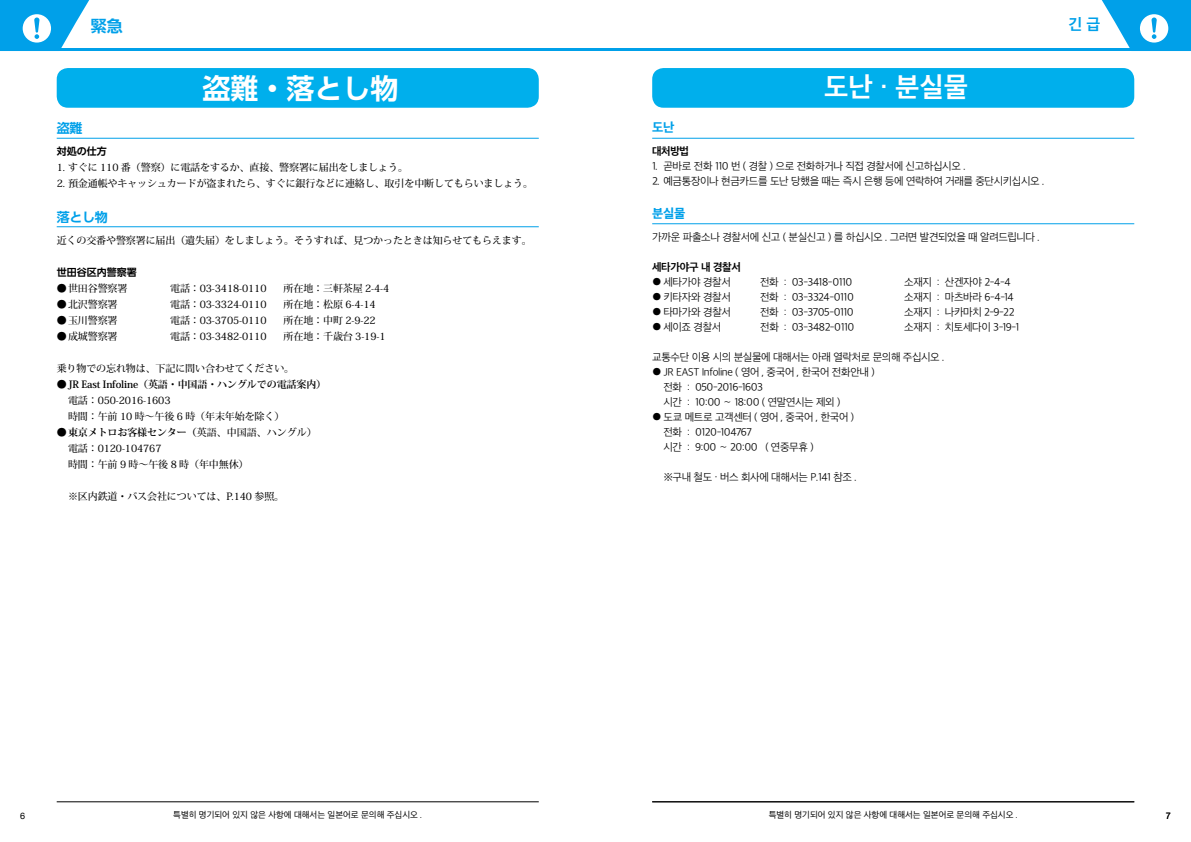
<style>
.page{position:relative;width:1191px;height:842px;background:#fff}
.page>*{position:absolute;margin:0;border:0;box-sizing:border-box;transform-origin:0 0}
.t1{font:700 28px "UD Shin Go Pro De";color:#fff}
.t2{font:700 28px "Apple SD Gothic Neo";color:#fff}
.t3{font:700 16px "UD Shin Go Pro De";color:#00a0e9}
.t4{font:700 16px "Apple SD Gothic Neo";color:#00a0e9}
.t5{font:700 13px "UD Shin Go Pro De";letter-spacing:-.02em;color:#00a0e9}
.t6{font:800 13px "Apple SD Gothic Neo";color:#00a0e9}
.t7{font:300 11px/15px "Apple SD Gothic Neo";letter-spacing:-.035em;color:#000}
.t8{font:700 11px "Apple SD Gothic Neo";letter-spacing:-.025em;color:#000}
.t9{font:500 10px/16px "Koz Min Pro";letter-spacing:-.01em;color:#000}
.t10{font:700 10px "Koz Min Pro";letter-spacing:-.01em;color:#000}
.t11{font:700 10px "UD Shin Go Pro De";color:#000}
.t12{font:9px "Apple SD Gothic Neo";color:#000}
.t13{font:9px "Helvetica Neue";color:#000}
.s1{font-weight:700}
</style>
<div class="page">
<hr style="left:57px;top:801px;width:482px;height:1px;background:#000">
<hr style="left:652px;top:801px;width:482px;height:1px;background:#000">
<hr style="left:0;top:48px;width:1191px;height:3px;background:#00a0e9">
<svg style="left:0;top:0;width:89px;height:48px"></svg>
<svg style="left:1101px;top:0;width:90px;height:48px"></svg>
<div style="left:652px;top:68px;width:482px;height:40px;background:#00afec;border-radius:11px"></div>
<hr style="left:652px;top:138px;width:482px;height:1px;background:#00a0e9">
<hr style="left:652px;top:223px;width:482px;height:1px;background:#00a0e9">
<div style="left:57px;top:68px;width:482px;height:40px;background:#00afec;border-radius:11px"></div>
<hr style="left:57px;top:138px;width:482px;height:1px;background:#00a0e9">
<hr style="left:57px;top:226px;width:482px;height:1px;background:#00a0e9">
<h2 class="t3" style="left:91px;top:13px;width:33px">緊急</h2>
<h2 class="t4" style="left:1068px;top:16px;width:33px">긴 급</h2>
<h1 class="t1" style="left:202px;top:65px;width:198px">盗難・落とし物</h1>
<p class="t5" style="left:57px;top:118px;width:27px">盗難</p>
<p class="t11" style="left:57px;top:143px;width:51px">対処の仕方</p>
<p class="t9" style="left:57px;top:159px;width:353px">1. すぐに 110 番（警察）に電話をするか、直接、警察署に届出をしましょう。</p>
<p class="t9" style="left:57px;top:175px;width:478px">2. 預金通帳やキャッシュカードが盗まれたら、すぐに銀行などに連絡し、取引を中断してもらいましょう。</p>
<p class="t5" style="left:57px;top:206px;width:53px">落とし物</p>
<p class="t9" style="left:57px;top:232px;width:476px">近くの交番や警察署に届出（遺失届）をしましょう。そうすれば、見つかったときは知らせてもらえます。</p>
<p class="t11" style="left:57px;top:264px;width:81px">世田谷区内警察署</p>
<p class="t9" style="left:57px;top:280px;width:72px">● 世田谷警察署</p>
<p class="t9" style="left:170px;top:280px;width:98px">電話：03-3418-0110</p>
<p class="t9" style="left:283px;top:280px;width:107px">所在地：三軒茶屋 2-4-4</p>
<p class="t9" style="left:57px;top:296px;width:62px">● 北沢警察署</p>
<p class="t9" style="left:170px;top:296px;width:98px">電話：03-3324-0110</p>
<p class="t9" style="left:283px;top:296px;width:94px">所在地：松原 6-4-14</p>
<p class="t9" style="left:57px;top:312px;width:62px">● 玉川警察署</p>
<p class="t9" style="left:170px;top:312px;width:98px">電話：03-3705-0110</p>
<p class="t9" style="left:283px;top:312px;width:94px">所在地：中町 2-9-22</p>
<p class="t9" style="left:57px;top:328px;width:62px">● 成城警察署</p>
<p class="t9" style="left:170px;top:328px;width:98px">電話：03-3482-0110</p>
<p class="t9" style="left:283px;top:328px;width:103px">所在地：千歳台 3-19-1</p>
<p class="t9" style="left:57px;top:360px;width:239px">乗り物での忘れ物は、下記に問い合わせてください。</p>
<p class="t10" style="left:57px;top:377px;width:271px">● JR East Infoline（英語・中国語・ハングルでの電話案内）</p>
<p class="t9" style="left:68px;top:392px;width:218px">電話：050-2016-1603<br>時間：午前 10 時～午後 6 時（年末年始を除く）</p>
<p class="t9" style="left:68px;top:424px;width:250px;text-indent:-11px"><span class="s1">● 東京メトロお客様センター（</span>英語、中国語、ハングル）電話：0120-104767<br>時間：午前 9 時～午後 8 時（年中無休）</p>
<p class="t9" style="left:68px;top:488px;width:218px">※区内鉄道・バス会社については、P.140 参照。</p>
<h1 class="t2" style="left:824px;top:72px;width:145px">도난 ・ 분실물</h1>
<p class="t6" style="left:652px;top:121px;width:24px">도난</p>
<p class="t8" style="left:652px;top:145px;width:39px">대처방법</p>
<p class="t7" style="left:652px;top:159px;width:315px">1. 곧바로 전화 110 번 ( 경찰 ) 으로 전화하거나 직접 경찰서에 신고하십시오 .</p>
<p class="t7" style="left:652px;top:174px;width:394px">2. 예금통장이나 현금카드를 도난 당했을 때는 즉시 은행 등에 연락하여 거래를 중단시키십시오 .</p>
<p class="t6" style="left:652px;top:206px;width:35px">분실물</p>
<p class="t7" style="left:652px;top:230px;width:389px">가까운 파출소나 경찰서에 신고 ( 분실신고 ) 를 하십시오 . 그러면 발견되었을 때 알려드립니다 .</p>
<p class="t8" style="left:652px;top:261px;width:90px">세타가야구 내 경찰서</p>
<p class="t7" style="left:652px;top:275px;width:80px">● 세타가야 경찰서</p>
<p class="t7" style="left:760px;top:275px;width:94px">전화 ： 03-3418-0110</p>
<p class="t7" style="left:904px;top:275px;width:108px">소재지 ： 산겐자야 2-4-4</p>
<p class="t7" style="left:652px;top:290px;width:80px">● 키타자와 경찰서</p>
<p class="t7" style="left:760px;top:290px;width:95px">전화 ： 03-3324-0110</p>
<p class="t7" style="left:904px;top:290px;width:111px">소재지 ： 마츠바라 6-4-14</p>
<p class="t7" style="left:652px;top:305px;width:81px">● 타마가와 경찰서</p>
<p class="t7" style="left:760px;top:305px;width:95px">전화 ： 03-3705-0110</p>
<p class="t7" style="left:904px;top:305px;width:112px">소재지 ： 나카마치 2-9-22</p>
<p class="t7" style="left:652px;top:320px;width:71px">● 세이죠 경찰서</p>
<p class="t7" style="left:760px;top:320px;width:96px">전화 ： 03-3482-0110</p>
<p class="t7" style="left:904px;top:320px;width:116px">소재지 ： 치토세다이 3-19-1</p>
<p class="t7" style="left:652px;top:350px;width:294px">교통수단 이용 시의 분실물에 대해서는 아래 열락처로 문의해 주십시오 .</p>
<p class="t7" style="left:663px;top:365px;width:213px;text-indent:-11px">● JR EAST Infoline ( 영어 , 중국어 , 한국어 전화안내 ) 전화 ： 050-2016-1603<br>시간 ： 10:00 ∼ 18:00 ( 연말연시는 제외 )</p>
<p class="t7" style="left:663px;top:410px;width:192px;text-indent:-11px">● 도쿄 메트로 고객센터 ( 영어 , 중국어 , 한국어 ) 전화 ： 0120-104767<br>시간 ： 9:00 ∼ 20:00 （연중무휴）</p>
<p class="t7" style="left:663px;top:470px;width:195px">※구내 철도 ・ 버스 회사에 대해서는 P.141 참조 .</p>
<p class="t13" style="left:20px;top:809px;width:7px">6</p>
<p class="t12" style="left:173px;top:810px;width:250px">특별히 명기되어 있지 않은 사항에 대해서는 일본어로 문의해 주십시오 .</p>
<p class="t12" style="left:768px;top:810px;width:250px">특별히 명기되어 있지 않은 사항에 대해서는 일본어로 문의해 주십시오 .</p>
<p class="t13" style="left:1165px;top:809px;width:7px">7</p>
</div>
